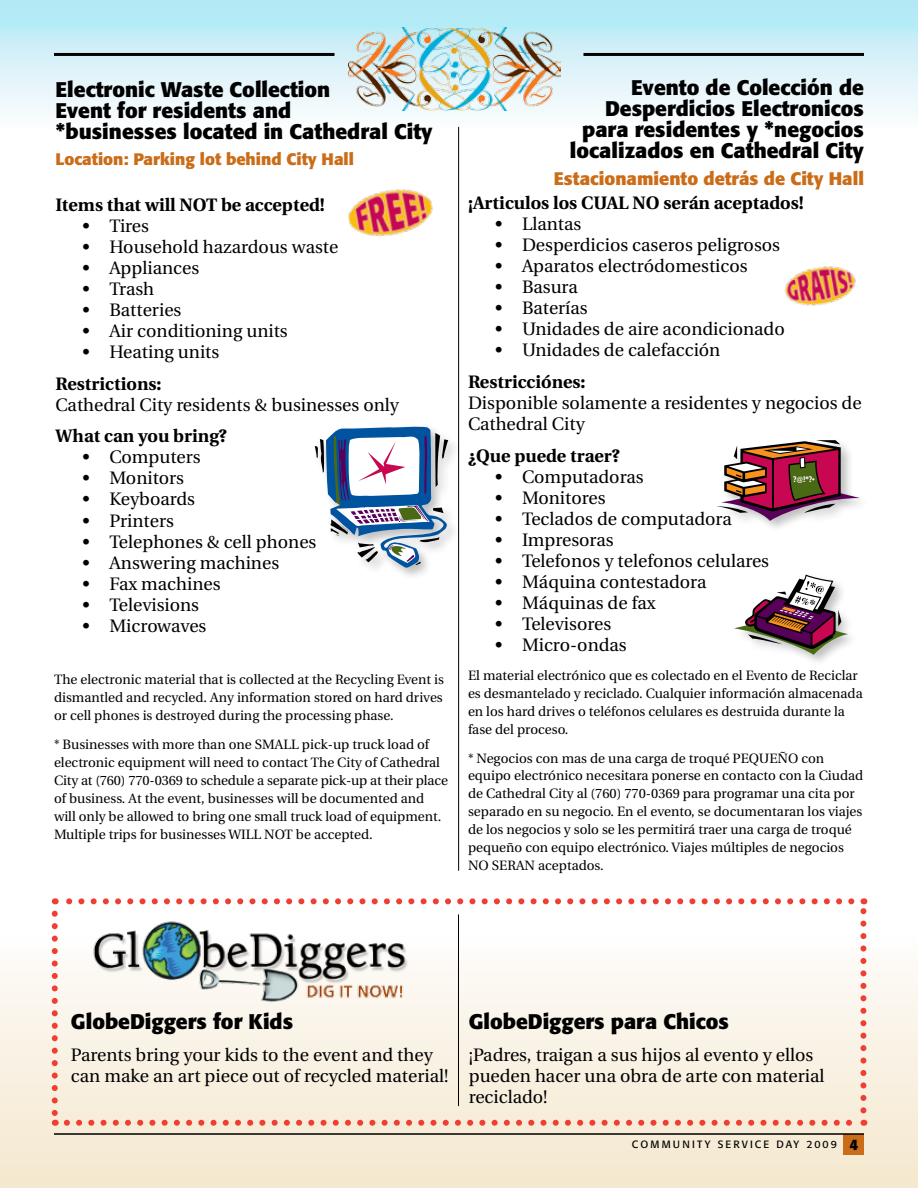
<style>
.page{position:relative;width:918px;height:1188px;background:#fff}
.page>*{position:absolute;margin:0;border:0;box-sizing:border-box;transform-origin:0 0}
.t1{font:700 21px/21px "Formata";color:#000}
.t2{font:18px/21px "Utopia";color:#000}
.t3{font:700 18px "Utopia";color:#000}
.t4{font:700 18px "Formata";color:#ca6c18}
.t5{font:700 16.5px "Formata";color:#ca6c18}
.t6{font:13.5px/18px "Utopia";color:#000}
.t7{font:10.5px "Formata";letter-spacing:.2em;color:#000}
.t8{font:500 7.5px "Formata";color:#fff}
.s1{font-weight:700;font-size:15px}
</style>
<div class="page">
<div style="left:0;top:900px;width:918px;height:288px;background:linear-gradient(to bottom,#fff,#f4e7cc)"></div>
<div style="left:0;top:0;width:918px;height:147px;background:linear-gradient(to bottom,#aee7f4,#fff)"></div>
<hr style="left:458px;top:127px;width:1px;height:744px;background:#000">
<div style="left:844px;top:1134px;width:20px;height:20px;background:#ca6c18"></div>
<svg style="left:67px;top:1120px;width:790px;height:6px"></svg>
<svg style="left:52px;top:914px;width:6px;height:212px"></svg>
<svg style="left:860px;top:898px;width:6px;height:212px"></svg>
<svg style="left:55px;top:898px;width:796px;height:6px"></svg>
<img style="left:88px;top:917px;width:324px;height:88px">
<hr style="left:458px;top:914px;width:1px;height:192px;background:#000">
<hr style="left:54px;top:53px;width:280px;height:3px;background:#000">
<img style="left:349px;top:27px;width:212px;height:84px">
<hr style="left:583px;top:53px;width:281px;height:3px;background:#000">
<div style="left:312px;top:424px;width:148px;height:156px;background:#000;opacity:.25"></div>
<svg style="left:315px;top:426px;width:134px;height:142px"></svg>
<svg style="left:734px;top:574px;width:114px;height:81px"></svg>
<img style="left:348px;top:189px;width:85px;height:48px">
<svg style="left:717px;top:440px;width:143px;height:81px"></svg>
<img style="left:784px;top:266px;width:72px;height:40px">
<hr style="left:54px;top:1133px;width:810px;height:2px;background:#000">
<h1 class="t1" style="left:56px;top:79px;width:379px">Electronic Waste Collection<br>Event for residents and<br>*businesses located in Cathedral City</h1>
<p class="t5" style="left:56px;top:149px;width:300px">Location: Parking lot behind City Hall</p>
<h2 class="t3" style="left:56px;top:194px;width:271px">Items that will NOT be accepted!</h2>
<h2 class="t2" style="left:82px;top:216px;width:68px">• Tires</h2>
<h2 class="t2" style="left:82px;top:237px;width:257px">• Household hazardous waste</h2>
<h2 class="t2" style="left:82px;top:258px;width:118px">• Appliances</h2>
<h2 class="t2" style="left:82px;top:279px;width:73px">• Trash</h2>
<h2 class="t2" style="left:82px;top:300px;width:100px">• Batteries</h2>
<h2 class="t2" style="left:82px;top:321px;width:207px">• Air conditioning units</h2>
<h2 class="t2" style="left:82px;top:342px;width:138px">• Heating units</h2>
<h2 class="t3" style="left:56px;top:373px;width:108px">Restrictions:</h2>
<h2 class="t2" style="left:56px;top:394px;width:345px">Cathedral City residents &amp; businesses only</h2>
<h2 class="t3" style="left:56px;top:426px;width:173px">What can you bring?</h2>
<h2 class="t2" style="left:82px;top:447px;width:120px">• Computers</h2>
<h2 class="t2" style="left:82px;top:468px;width:103px">• Monitors</h2>
<h2 class="t2" style="left:82px;top:489px;width:114px">• Keyboards</h2>
<h2 class="t2" style="left:82px;top:510px;width:93px">• Printers</h2>
<h2 class="t2" style="left:82px;top:531px;width:235px">• Telephones &amp; cell phones</h2>
<h2 class="t2" style="left:82px;top:552px;width:198px">• Answering machines</h2>
<h2 class="t2" style="left:82px;top:573px;width:140px">• Fax machines</h2>
<h2 class="t2" style="left:82px;top:594px;width:118px">• Televisions</h2>
<h2 class="t2" style="left:82px;top:615px;width:126px">• Microwaves</h2>
<p class="t6" style="left:54px;top:671px;width:392px;text-align:justify">The electronic material that is collected at the Recycling Event is dismantled and recycled. Any information stored on hard drives or cell phones is destroyed during the processing phase.</p>
<p class="t6" style="left:54px;top:735px;width:395px">* Businesses with more than one SMALL pick-up truck load of electronic equipment will need to contact The City of Cathedral City at (760) 770-0369 to schedule a separate pick-up at their place of business. At the event, businesses will be documented and will only be allowed to bring one small truck load of equipment.<br>Multiple trips for businesses WILL NOT be accepted.</p>
<h1 class="t1" style="left:570px;top:77px;width:296px;text-align:right">Evento de Colección de<br>Desperdicios Electronicos para residentes y *negocios localizados en Cathedral City</h1>
<h2 class="t4" style="left:554px;top:167px;width:312px">Estacionamiento detrás de City Hall</h2>
<h2 class="t3" style="left:468px;top:193px;width:337px">¡Articulos los CUAL NO serán aceptados!</h2>
<h2 class="t2" style="left:495px;top:214px;width:88px">• Llantas</h2>
<h2 class="t2" style="left:495px;top:235px;width:287px">• Desperdicios caseros peligrosos</h2>
<h2 class="t2" style="left:495px;top:256px;width:254px">• Aparatos electródomesticos</h2>
<h2 class="t2" style="left:495px;top:277px;width:84px">• Basura</h2>
<h2 class="t2" style="left:495px;top:298px;width:94px">• Baterías</h2>
<h2 class="t2" style="left:495px;top:319px;width:291px">• Unidades de aire acondicionado</h2>
<h2 class="t2" style="left:495px;top:340px;width:227px">• Unidades de calefacción</h2>
<h2 class="t3" style="left:468px;top:372px;width:119px">Restricciónes:</h2>
<h2 class="t2" style="left:468px;top:393px;width:395px">Disponible solamente a residentes y negocios de<br>Cathedral City</h2>
<h2 class="t3" style="left:468px;top:445px;width:153px">¿Que puede traer?</h2>
<h2 class="t2" style="left:495px;top:467px;width:150px">• Computadoras</h2>
<h2 class="t2" style="left:495px;top:488px;width:112px">• Monitores</h2>
<h2 class="t2" style="left:495px;top:509px;width:238px">• Teclados de computadora</h2>
<h2 class="t2" style="left:495px;top:530px;width:120px">• Impresoras</h2>
<h2 class="t2" style="left:495px;top:551px;width:276px">• Telefonos y telefonos celulares</h2>
<h2 class="t2" style="left:495px;top:572px;width:213px">• Máquina contestadora</h2>
<h2 class="t2" style="left:495px;top:593px;width:162px">• Máquinas de fax</h2>
<h2 class="t2" style="left:495px;top:614px;width:118px">• Televisores</h2>
<h2 class="t2" style="left:495px;top:635px;width:133px">• Micro-ondas</h2>
<p class="t6" style="left:468px;top:666px;width:396px">El material electrónico que es colectado en el Evento de Reciclar es desmantelado y reciclado. Cualquier información almacenada en los hard drives o teléfonos celulares es destruida durante la fase del proceso.</p>
<p class="t6" style="left:468px;top:749px;width:397px">* Negocios con mas de una carga de troqué PEQUEÑO con equipo electrónico necesitara ponerse en contacto con la Ciudad de Cathedral City al (760) 770-0369 para programar una cita por separado en su negocio. En el evento, se documentaran los viajes de los negocios y solo se les permitirá traer una carga de troqué pequeño con equipo electrónico. Viajes múltiples de negocios NO SERAN aceptados.</p>
<p class="t8" style="left:793px;top:475px;width:23px">?@!*?•</p>
<h1 class="t1" style="left:71px;top:1011px;width:224px">GlobeDiggers for Kids</h1>
<h2 class="t2" style="left:71px;top:1044px;width:379px">Parents bring your kids to the event and they can make an art piece out of recycled material!</h2>
<h1 class="t1" style="left:469px;top:1011px;width:262px">GlobeDiggers para Chicos</h1>
<h2 class="t2" style="left:469px;top:1044px;width:357px">¡Padres, traigan a sus hijos al evento y ellos pueden hacer una obra de arte con material reciclado!</h2>
<p class="t7" style="left:632px;top:1138px;width:228px">COMMUNITY SERVICE DAY 2009 <span class="s1">4</span></p>
</div>
